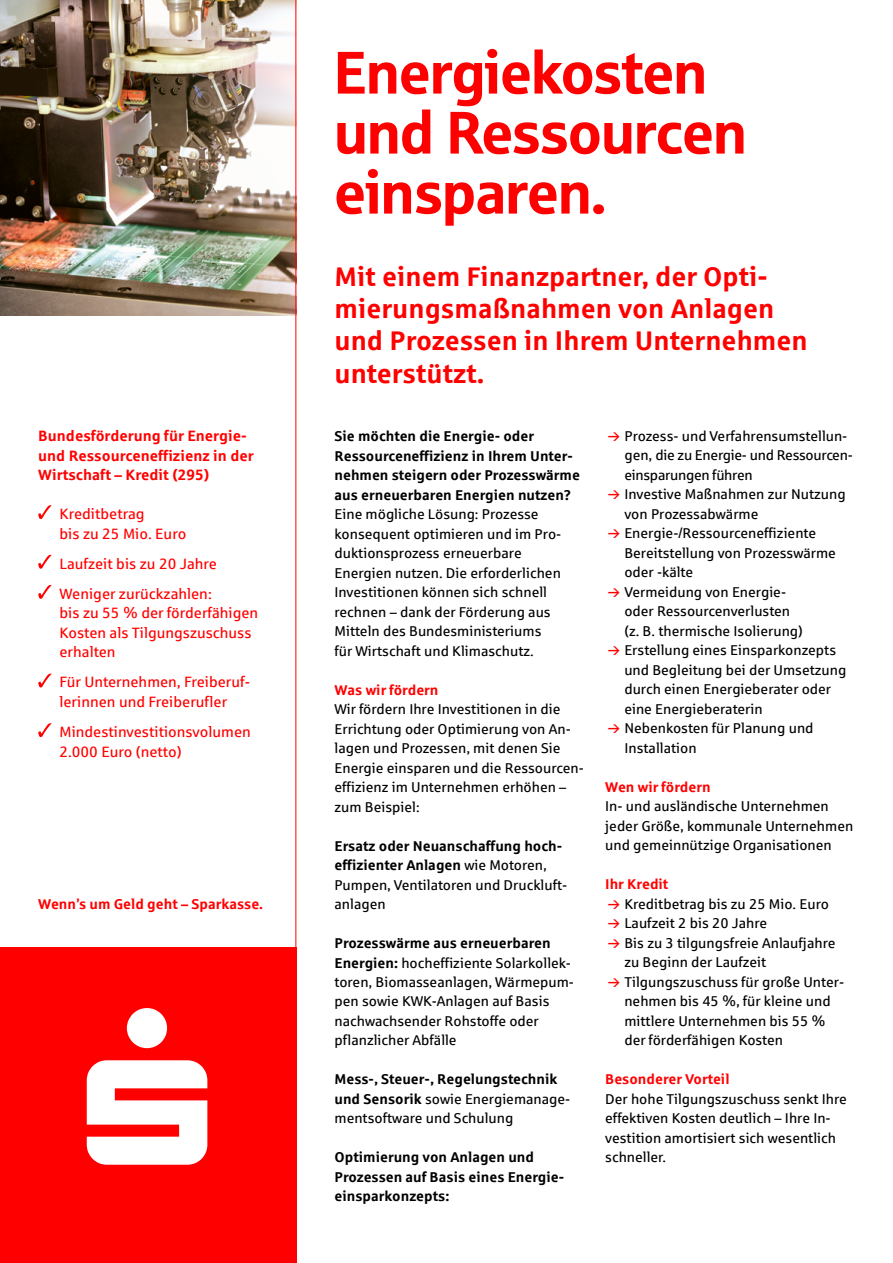
<style>
.page{position:relative;width:893px;height:1263px;background:#fff}
.page>*{position:absolute;margin:0;border:0;box-sizing:border-box;transform-origin:0 0}
.t1{font:60px/60px "Sparkasse Head";color:#f00}
.t2{font:700 27px/32.4px "Sparkasse Rg";color:#f00}
.t3{font:15px/19.5px "Sparkasse Rg";color:#f00}
.t4{font:700 15px/19.5px "Sparkasse Rg";color:#f00}
.t5{font:14.25px/19.5px "Sparkasse Rg";color:#000}
.t6{font:700 14.25px/19.5px "Sparkasse Rg";color:#000}
.t7{font:700 14.25px "Sparkasse Rg";color:#f00}
.s1{font-weight:700}
</style>
<div class="page">
<img style="left:0;top:0;width:295px;height:316px">
<div style="left:0;top:947px;width:296px;height:316px;background:#f00"></div>
<svg style="left:38px;top:505px;width:14px;height:14px"></svg>
<svg style="left:38px;top:555px;width:14px;height:14px"></svg>
<svg style="left:38px;top:585px;width:14px;height:14px"></svg>
<svg style="left:38px;top:673px;width:14px;height:14px"></svg>
<svg style="left:38px;top:723px;width:14px;height:14px"></svg>
<svg style="left:87px;top:1008px;width:120px;height:157px"></svg>
<hr style="left:295px;top:0;width:1px;height:1263px;background:#f00">
<p class="t4" style="left:38px;top:425px;width:217px">Bundesförderung für Energie&shy;und Ressourceneffizienz in der<br>Wirtschaft – Kredit (295)</p>
<p class="t3" style="left:60px;top:504px;width:128px">Kreditbetrag<br>bis zu 25 Mio. Euro</p>
<p class="t3" style="left:60px;top:548px;width:159px;line-height:30.2px">Laufzeit bis zu 20 Jahre<br>Weniger zurückzahlen:</p>
<p class="t3" style="left:60px;top:603px;width:200px">bis zu 55 % der förderfähigen<br>Kosten als Tilgungszuschuss erhalten</p>
<p class="t3" style="left:60px;top:672px;width:192px">Für Unternehmen, Freiberuf&shy;lerinnen und Freiberufler</p>
<p class="t3" style="left:60px;top:722px;width:193px">Mindestinvestitionsvolumen<br>2.000 Euro (netto)</p>
<p class="t7" style="left:38px;top:895px;width:227px">Wenn’s um Geld geht – Sparkasse.</p>
<h1 class="t1" style="left:334px;top:40px;width:413px">Energiekosten und Ressourcen einsparen.</h1>
<h2 class="t2" style="left:334px;top:259px;width:475px">Mit einem Finanzpartner, der Opti&shy;mierungsmaßnahmen von Anlagen und Prozessen in Ihrem Unternehmen unterstützt.</h2>
<p class="t6" style="left:334px;top:426px;width:247px">Sie möchten die Energie- oder Ressourceneffizienz in Ihrem Unter&shy;nehmen steigern oder Prozesswärme aus erneuerbaren Energien nutzen?</p>
<p class="t5" style="left:334px;top:504px;width:228px">Eine mögliche Lösung: Prozesse konsequent optimieren und im Pro&shy;duktionsprozess erneuerbare Energien nutzen. Die erforderlichen Investitionen können sich schnell rechnen – dank der Förderung aus Mitteln des Bundesministeriums für Wirtschaft und Klimaschutz.</p>
<p class="t7" style="left:334px;top:680px;width:106px">Was wir fördern</p>
<p class="t5" style="left:334px;top:699px;width:251px">Wir fördern Ihre Investitionen in die<br>Errichtung oder Optimierung von An&shy;lagen und Prozessen, mit denen Sie<br>Energie einsparen und die Ressourcen&shy;effizienz im Unternehmen erhöhen – zum Beispiel:</p>
<p class="t5" style="left:334px;top:835px;width:234px"><span class="s1">Ersatz oder Neuanschaffung hoch&shy;effizienter Anlagen</span> wie Motoren,<br>Pumpen, Ventilatoren und Druckluft&shy;anlagen</p>
<p class="t5" style="left:334px;top:933px;width:241px"><span class="s1">Prozesswärme aus erneuerbaren<br>Energien:</span> hocheffiziente Solarkollek&shy;toren, Biomasseanlagen, Wärmepum&shy;pen sowie KWK-Anlagen auf Basis nachwachsender Rohstoffe oder pflanzlicher Abfälle</p>
<p class="t5" style="left:334px;top:1069px;width:237px"><span class="s1">Mess-, Steuer-, Regelungstechnik und Sensorik</span> sowie Energiemanage&shy;mentsoftware und Schulung</p>
<p class="t6" style="left:334px;top:1147px;width:231px">Optimierung von Anlagen und<br>Prozessen auf Basis eines Energie&shy;einsparkonzepts:</p>
<p class="t5" style="left:624px;top:426px;width:230px">Prozess- und Verfahrensumstellun&shy;gen, die zu Energie- und Ressourcen&shy;einsparungen führen<br>Investive Maßnahmen zur Nutzung von Prozessabwärme<br>Energie-/Ressourceneffiziente<br>Bereitstellung von Prozesswärme oder -kälte<br>Vermeidung von Energie-<br>oder Ressourcenverlusten<br>(z. B. thermische Isolierung)<br>Erstellung eines Einsparkonzepts und Begleitung bei der Umsetzung durch einen Energieberater oder eine Energieberaterin<br>Nebenkosten für Planung und<br>Installation</p>
<p class="t7" style="left:605px;top:778px;width:107px">Wen wir fördern</p>
<p class="t5" style="left:605px;top:796px;width:250px">In- und ausländische Unternehmen jeder Größe, kommunale Unternehmen und gemeinnützige Organisationen</p>
<p class="t7" style="left:605px;top:875px;width:65px">Ihr Kredit</p>
<p class="t5" style="left:624px;top:894px;width:221px">Kreditbetrag bis zu 25 Mio. Euro<br>Laufzeit 2 bis 20 Jahre<br>Bis zu 3 tilgungsfreie Anlaufjahre zu Beginn der Laufzeit<br>Tilgungszuschuss für große Unter&shy;nehmen bis 45 %, für kleine und mittlere Unternehmen bis 55 % der förderfähigen Kosten</p>
<p class="t7" style="left:605px;top:1070px;width:126px">Besonderer Vorteil</p>
<p class="t5" style="left:605px;top:1089px;width:243px">Der hohe Tilgungszuschuss senkt Ihre effektiven Kosten deutlich – Ihre In&shy;vestition amortisiert sich wesentlich schneller.</p>
</div>
